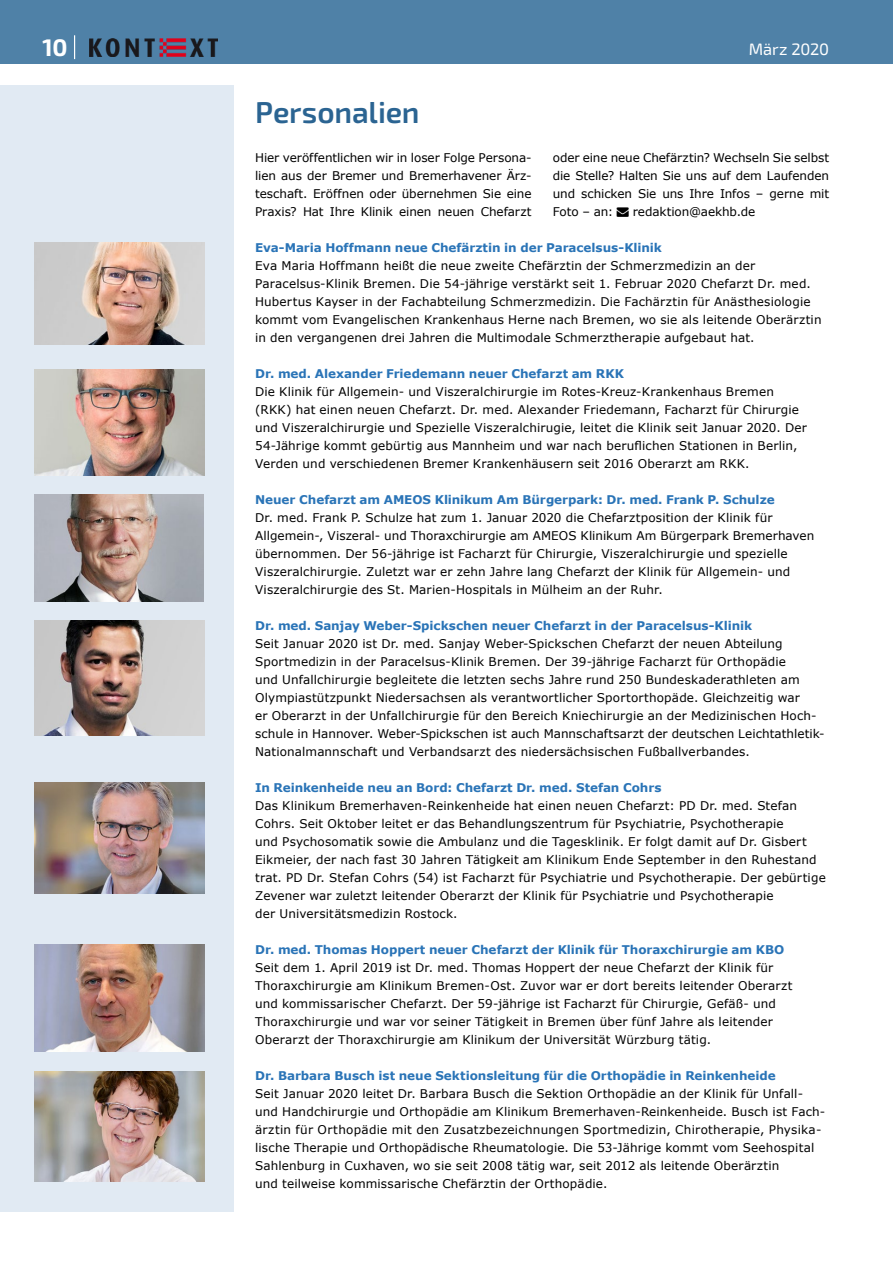
<style>
.page{position:relative;width:893px;height:1263px;background:#fff}
.page>*{position:absolute;margin:0;border:0;box-sizing:border-box;transform-origin:0 0}
.t1{font:600 30px "Exo 2";letter-spacing:-.005em;color:#2b6492}
.t2{font:700 24px "Exo 2";color:#fff}
.t3{font:16.5px "Exo 2";letter-spacing:-.005em;color:#fff}
.t4{font:12px/18px "Verdana";letter-spacing:.01em;color:#000}
.t5{font:700 12px "Verdana";letter-spacing:-.005em;color:#2a74b7}
</style>
<div class="page">
<div style="left:0;top:85px;width:234px;height:1127px;background:#e1eaf3"></div>
<div style="left:0;top:0;width:893px;height:64px;background:#4f81a7"></div>
<svg style="left:74px;top:35px;width:1px;height:24px"></svg>
<img style="left:34px;top:369px;width:170px;height:107px">
<img style="left:34px;top:495px;width:170px;height:106px">
<img style="left:34px;top:621px;width:170px;height:115px">
<img style="left:34px;top:783px;width:170px;height:110px">
<img style="left:34px;top:945px;width:170px;height:106px">
<img style="left:34px;top:1071px;width:170px;height:111px">
<img style="left:34px;top:243px;width:170px;height:102px">
<h2 class="t2" style="left:43px;top:34px;width:26px">10</h2>
<h3 class="t3" style="left:749px;top:40px;width:82px">März 2020</h3>
<h1 class="t1" style="left:255px;top:95px;width:166px">Personalien</h1>
<p class="t4" style="left:255px;top:149px;width:278px;text-align:justify">Hier veröffentlichen wir in loser Folge Persona&shy;lien aus der Bremer und Bremerhavener Ärz&shy;teschaft. Eröffnen oder übernehmen Sie eine Praxis? Hat Ihre Klinik einen neuen Chefarzt</p>
<p class="t5" style="left:255px;top:240px;width:408px">Eva-Maria Hoffmann neue Chefärztin in der Paracelsus-Klinik</p>
<p class="t4" style="left:255px;top:257px;width:568px">Eva Maria Hoffmann heißt die neue zweite Chefärztin der Schmerzmedizin an der Paracelsus-Klinik Bremen. Die 54-jährige verstärkt seit 1. Februar 2020 Chefarzt Dr. med.<br>Hubertus Kayser in der Fachabteilung Schmerzmedizin. Die Fachärztin für Anästhesiologie kommt vom Evangelischen Krankenhaus Herne nach Bremen, wo sie als leitende Oberärztin in den vergangenen drei Jahren die Multimodale Schmerztherapie aufgebaut hat.</p>
<p class="t5" style="left:255px;top:366px;width:370px">Dr. med. Alexander Friedemann neuer Chefarzt am RKK</p>
<p class="t4" style="left:255px;top:383px;width:553px">Die Klinik für Allgemein- und Viszeralchirurgie im Rotes-Kreuz-Krankenhaus Bremen (RKK) hat einen neuen Chefarzt. Dr. med. Alexander Friedemann, Facharzt für Chirurgie und Viszeralchirurgie und Spezielle Viszeralchirugie, leitet die Klinik seit Januar 2020. Der 54-Jährige kommt gebürtig aus Mannheim und war nach beruflichen Stationen in Berlin, Verden und verschiedenen Bremer Krankenhäusern seit 2016 Oberarzt am RKK.</p>
<p class="t5" style="left:255px;top:492px;width:521px">Neuer Chefarzt am AMEOS Klinikum Am Bürgerpark: Dr. med. Frank P. Schulze</p>
<p class="t4" style="left:255px;top:509px;width:561px">Dr. med. Frank P. Schulze hat zum 1. Januar 2020 die Chefarztposition der Klinik für Allgemein-, Viszeral- und Thoraxchirurgie am AMEOS Klinikum Am Bürgerpark Bremerhaven übernommen. Der 56-jährige ist Facharzt für Chirurgie, Viszeralchirurgie und spezielle Viszeralchirurgie. Zuletzt war er zehn Jahre lang Chefarzt der Klinik für Allgemein- und Viszeralchirurgie des St. Marien-Hospitals in Mülheim an der Ruhr.</p>
<p class="t5" style="left:255px;top:618px;width:499px">Dr. med. Sanjay Weber-Spickschen neuer Chefarzt in der Paracelsus-Klinik</p>
<p class="t4" style="left:255px;top:635px;width:571px">Seit Januar 2020 ist Dr. med. Sanjay Weber-Spickschen Chefarzt der neuen Abteilung Sportmedizin in der Paracelsus-Klinik Bremen. Der 39-jährige Facharzt für Orthopädie<br>und Unfallchirurgie begleitete die letzten sechs Jahre rund 250 Bundeskaderathleten am Olympiastützpunkt Niedersachsen als verantwortlicher Sportorthopäde. Gleichzeitig war<br>er Oberarzt in der Unfallchirurgie für den Bereich Kniechirurgie an der Medizinischen Hoch&shy;schule in Hannover. Weber-Spickschen ist auch Mannschaftsarzt der deutschen Leichtathletik-Nationalmannschaft und Verbandsarzt des niedersächsischen Fußballverbandes.</p>
<p class="t5" style="left:255px;top:780px;width:408px">In Reinkenheide neu an Bord: Chefarzt Dr. med. Stefan Cohrs</p>
<p class="t4" style="left:255px;top:797px;width:572px">Das Klinikum Bremerhaven-Reinkenheide hat einen neuen Chefarzt: PD Dr. med. Stefan Cohrs. Seit Oktober leitet er das Behandlungszentrum für Psychiatrie, Psychotherapie<br>und Psychosomatik sowie die Ambulanz und die Tagesklinik. Er folgt damit auf Dr. Gisbert Eikmeier, der nach fast 30 Jahren Tätigkeit am Klinikum Ende September in den Ruhestand trat. PD Dr. Stefan Cohrs (54) ist Facharzt für Psychiatrie und Psychotherapie. Der gebürtige Zevener war zuletzt leitender Oberarzt der Klinik für Psychiatrie und Psychotherapie<br>der Universitätsmedizin Rostock.</p>
<p class="t5" style="left:255px;top:942px;width:531px">Dr. med. Thomas Hoppert neuer Chefarzt der Klinik für Thoraxchirurgie am KBO</p>
<p class="t4" style="left:255px;top:959px;width:539px">Seit dem 1. April 2019 ist Dr. med. Thomas Hoppert der neue Chefarzt der Klinik für Thoraxchirurgie am Klinikum Bremen-Ost. Zuvor war er dort bereits leitender Oberarzt und kommissarischer Chefarzt. Der 59-jährige ist Facharzt für Chirurgie, Gefäß- und Thoraxchirurgie und war vor seiner Tätigkeit in Bremen über fünf Jahre als leitender Oberarzt der Thoraxchirurgie am Klinikum der Universität Würzburg tätig.</p>
<p class="t5" style="left:255px;top:1068px;width:522px">Dr. Barbara Busch ist neue Sektionsleitung für die Orthopädie in Reinkenheide</p>
<p class="t4" style="left:255px;top:1085px;width:572px">Seit Januar 2020 leitet Dr. Barbara Busch die Sektion Orthopädie an der Klinik für Unfall&shy;und Handchirurgie und Orthopädie am Klinikum Bremerhaven-Reinkenheide. Busch ist Fach&shy;ärztin für Orthopädie mit den Zusatzbezeichnungen Sportmedizin, Chirotherapie, Physika&shy;lische Therapie und Orthopädische Rheumatologie. Die 53-Jährige kommt vom Seehospital Sahlenburg in Cuxhaven, wo sie seit 2008 tätig war, seit 2012 als leitende Oberärztin<br>und teilweise kommissarische Chefärztin der Orthopädie.</p>
<p class="t4" style="left:553px;top:149px;width:278px;text-align:justify">oder eine neue Chefärztin? Wechseln Sie selbst die Stelle? Halten Sie uns auf dem Laufenden und schicken Sie uns Ihre Infos – gerne mit Foto – an: → redaktion@aekhb.de</p>
</div>
